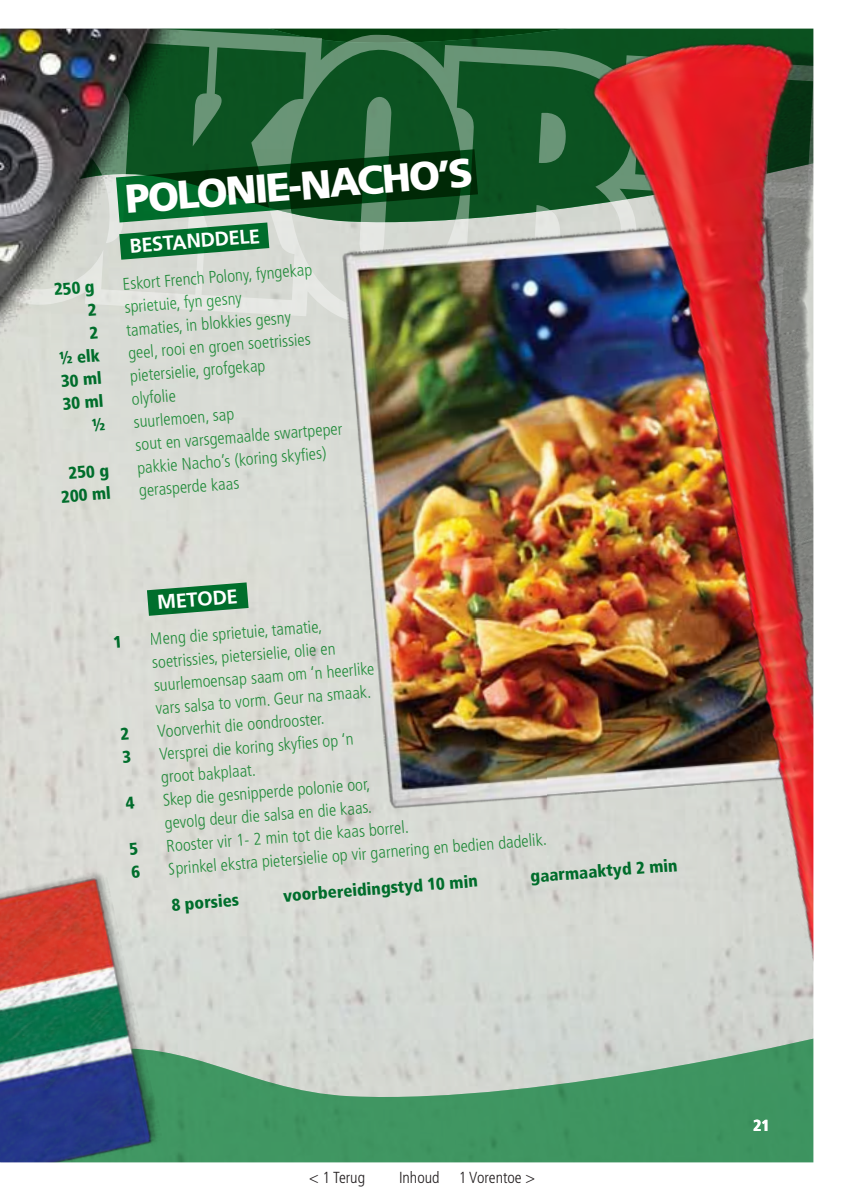
<style>
.page{position:relative;width:842px;height:1191px;background:#fff}
.page>*{position:absolute;margin:0;border:0;box-sizing:border-box;transform-origin:0 0}
.t1{font:900 40px "Frutiger LT Std";color:#fff}
.t2{font:700 20px "Frutiger LT Std";color:#fff}
.t3{font:300 condensed 17px/23px "Frutiger LT Std";color:#2ca44a}
.t4{font:900 condensed 17px/23px "Frutiger LT Std";color:#008035;text-align:right}
.t5{font:300 condensed 16px "Frutiger";color:#231f20}
.t6{font:900 condensed 16px "Frutiger LT Std";color:#fff}
</style>
<div class="page">
<img style="left:0;top:28px;width:814px;height:1135px">
<svg style="left:114px;top:636px;width:6px;height:12px"></svg>
<svg style="left:121px;top:727px;width:10px;height:36px"></svg>
<svg style="left:126px;top:796px;width:9px;height:13px"></svg>
<svg style="left:130px;top:842px;width:10px;height:36px"></svg>
<p class="t4" style="left:53px;top:278px;width:43px;rotate:-4deg">250 g<br>2<br>2<br>½ elk<br>30 ml<br>30 ml ½</p>
<p class="t4" style="left:59px;top:462px;width:51px;text-align:center;rotate:-4deg">250 g<br>200 ml</p>
<h1 class="t1" style="left:123px;top:177px;width:350px;rotate:-5deg">PO LON IE-na ch o’s</h1>
<p class="t2" style="left:129px;top:235px;width:132px;rotate:-5deg">BESTANDDELE</p>
<p class="t3" style="left:122px;top:272px;width:210px;rotate:-4deg">Eskort French Polony, fyngekap sprietuie, fyn gesny<br>tamaties, in blokkies gesny<br>geel, rooi en groen soetrissies pietersielie, grofgekap<br>olyfolie<br>suurlemoen, sap<br>sout en varsgemaalde swartpeper pakkie Nacho’s (koring skyfi es) gerasperde kaas</p>
<p class="t2" style="left:156px;top:591px;width:82px;rotate:-5deg">METODE</p>
<p class="t3" style="left:149px;top:627px;width:383px;rotate:-4deg">Meng die sprietuie, tamatie,<br>soetrissies, pietersielie, olie en<br>suurlemoensap saam om ‘n heerlike<br>vars salsa to vorm. Geur na smaak.<br>Voorverhit die oondrooster.<br>Versprei die koring skyfi es op ‘n<br>groot bakplaat.<br>Skep die gesnipperde polonie oor,<br>gevolg deur die salsa en die kaas.<br>Rooster vir 1- 2 min tot die kaas borrel.<br>Sprinkel ekstra pietersielie op vir garnering en bedien dadelik.</p>
<p class="t4" style="left:171px;top:893px;width:69px;rotate:-4deg">8 porsies</p>
<p class="t4" style="left:530px;top:864px;width:149px;rotate:-4deg">gaarmaaktyd 2 min</p>
<p class="t4" style="left:282px;top:883px;width:196px;rotate:-4deg">voorbereidingstyd 10 min</p>
<p class="t5" style="left:309px;top:1168px;width:58px">&lt; 1 Terug</p>
<p class="t5" style="left:399px;top:1168px;width:138px">Inhoud 1 Vorentoe &gt;</p>
<p class="t6" style="left:753px;top:1115px;width:18px">21</p>
</div>
